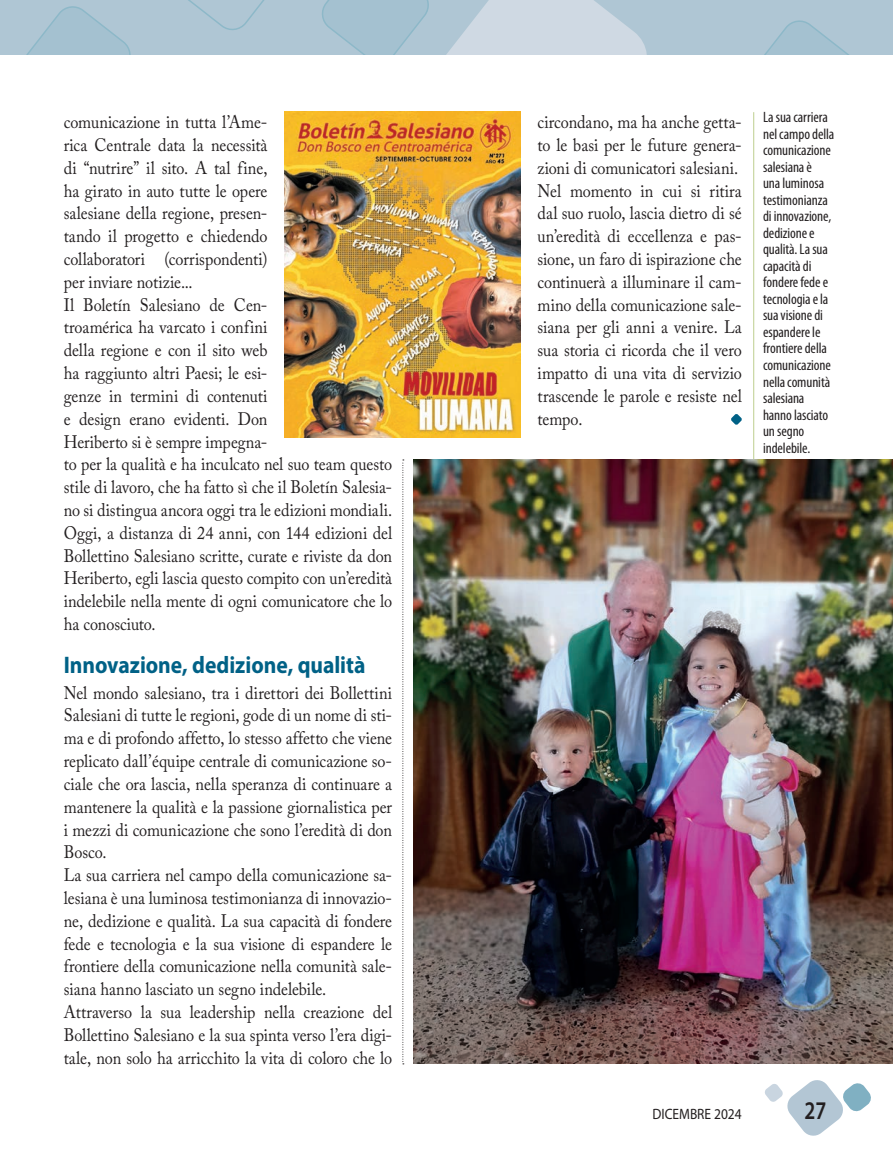
<style>
.page{position:relative;width:893px;height:1149px;background:#fff}
.page>*{position:absolute;margin:0;border:0;box-sizing:border-box;transform-origin:0 0}
.t1{font:600 25.5px "Myriad Pro";color:#231f20;scale:.8 1}
.t2{font:700 24px "Myriad Pro";letter-spacing:-.005em;color:#006186;scale:.9 1}
.t3{font:18px/22.8px "Adobe Caslon Pro";color:#231f20;scale:.9 1}
.t4{font:condensed 15px/16.5px "Myriad Pro";letter-spacing:-.005em;color:#231f20}
.t5{font:15px "Myriad Pro";color:#231f20;scale:.9 1}
</style>
<div class="page">
<div style="left:0;top:0;width:893px;height:54px;background:#afc6d4"></div>
<svg style="left:27px;top:6px;width:104px;height:48px"></svg>
<svg style="left:322px;top:0;width:325px;height:54px"></svg>
<svg style="left:765px;top:20px;width:83px;height:34px"></svg>
<svg style="left:188px;top:0;width:76px;height:30px"></svg>
<svg style="left:765px;top:1080px;width:106px;height:56px"></svg>
<hr style="left:753px;top:112px;width:1px;height:374px;background:#bdce8e">
<svg style="left:402px;top:459px;width:2px;height:605px"></svg>
<svg style="left:731px;top:414px;width:11px;height:11px"></svg>
<img style="left:413px;top:459px;width:480px;height:604px">
<img style="left:285px;top:111px;width:236px;height:327px">
<p class="t3" style="left:64px;top:110px;width:366px">comunicazione in tutta l’Ame-<br>rica Centrale data la necessità<br>di “nutrire” il sito. A tal fine,<br>ha girato in auto tutte le opere<br>salesiane della regione, presen-<br>tando il progetto e chiedendo<br>collaboratori (corrispondenti)<br>per inviare notizie...<br>Il Boletín Salesiano de Cen-<br>troamérica ha varcato i confini<br>della regione e con il sito web<br>ha raggiunto altri Paesi; le esi-<br>genze in termini di contenuti<br>e design erano evidenti. Don<br>Heriberto si è sempre impegna-<br>to per la qualità e ha inculcato nel suo team questo stile di lavoro, che ha fatto sì che il Boletín Salesia&shy;no si distingua ancora oggi tra le edizioni mondiali.<br>Oggi, a distanza di 24 anni, con 144 edizioni del Bollettino Salesiano scritte, curate e riviste da don Heriberto, egli lascia questo compito con un’eredità indelebile nella mente di ogni comunicatore che lo ha conosciuto.</p>
<h2 class="t2" style="left:64px;top:648px;width:337px">Innovazione, dedizione, qualità</h2>
<p class="t3" style="left:64px;top:680px;width:366px">Nel mondo salesiano, tra i direttori dei Bollettini Salesiani di tutte le regioni, gode di un nome di sti&shy;ma e di profondo affetto, lo stesso affetto che viene replicato dall’équipe centrale di comunicazione so&shy;ciale che ora lascia, nella speranza di continuare a mantenere la qualità e la passione giornalistica per i mezzi di comunicazione che sono l’eredità di don Bosco.<br>La sua carriera nel campo della comunicazione sa&shy;lesiana è una luminosa testimonianza di innovazio&shy;ne, dedizione e qualità. La sua capacità di fondere fede e tecnologia e la sua visione di espandere le frontiere della comunicazione nella comunità sale&shy;siana hanno lasciato un segno indelebile.<br>Attraverso la sua leadership nella creazione del Bollettino Salesiano e la sua spinta verso l’era digi&shy;tale, non solo ha arricchito la vita di coloro che lo</p>
<p class="t3" style="left:538px;top:110px;width:228px">circondano, ma ha anche getta&shy;to le basi per le future genera&shy;zioni di comunicatori salesiani.<br>Nel momento in cui si ritira dal suo ruolo, lascia dietro di sé un’eredità di eccellenza e pas&shy;sione, un faro di ispirazione che continuerà a illuminare il cam&shy;mino della comunicazione sale&shy;siana per gli anni a venire. La sua storia ci ricorda che il vero impatto di una vita di servizio trascende le parole e resiste nel tempo.</p>
<p class="t4" style="left:763px;top:109px;width:73px">La sua carriera nel campo della comunicazione salesiana è<br>una luminosa testimonianza di innovazione, dedizione e qualità. La sua capacità di fondere fede e tecnologia e la sua visione di espandere le frontiere della comunicazione nella comunità salesiana hanno lasciato un segno indelebile.</p>
<p class="t5" style="left:652px;top:1104px;width:101px">DICEMBRE 2024</p>
<h1 class="t1" style="left:804px;top:1093px;width:29px">27</h1>
</div>
